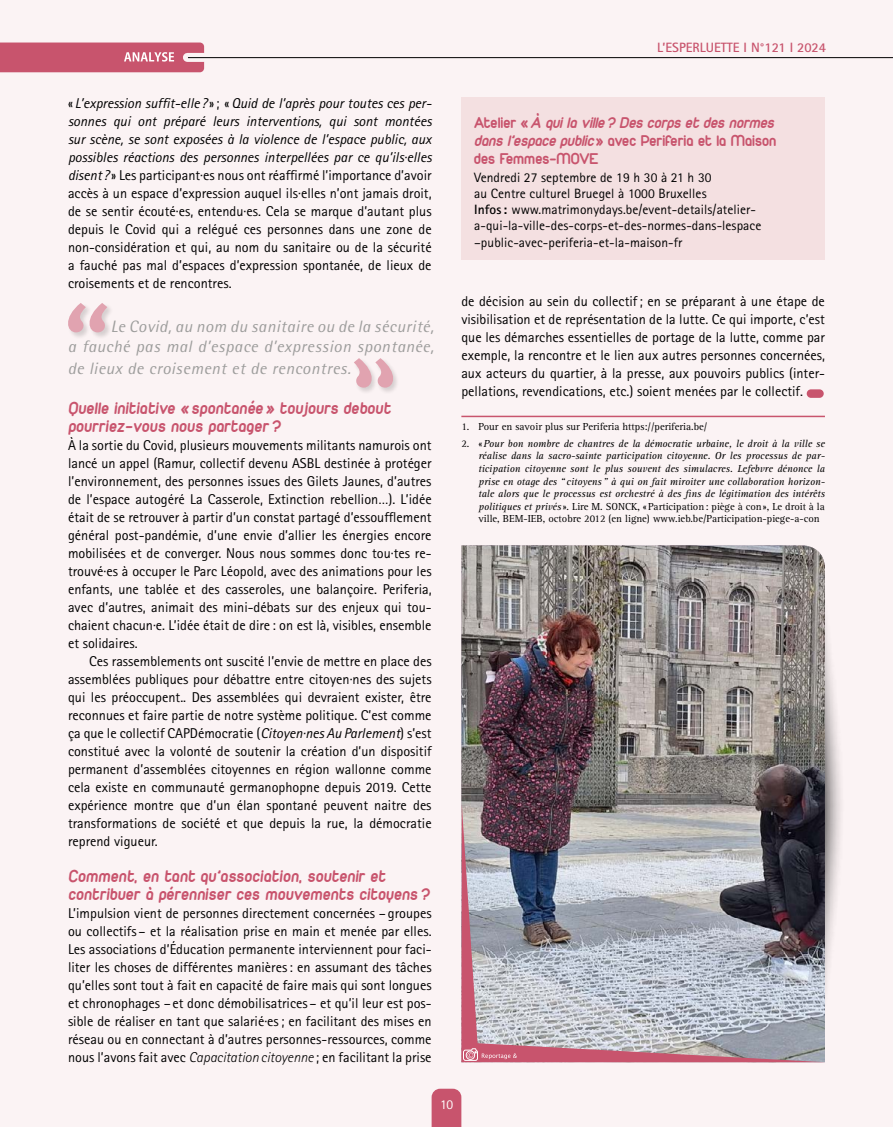
<style>
.page{position:relative;width:893px;height:1127px;background:#fbf3f4}
.page>*{position:absolute;margin:0;border:0;box-sizing:border-box;transform-origin:0 0}
._2-Analyse_sous-titre{font:18px/18px "Duepuntozerobold";color:#c8546d}
.hors_texte{font:italic 16.5px/19.8px "Rotis Semi Sans Std";letter-spacing:.03em;color:#9d9d9c;text-align:right}
._2-Analyse_sous-titre-2{font:italic 16.5px/18px "Duepuntozerobold";color:#c8546d;text-align:justify}
._2-Analyse_TXT-_1er{font:14.25px/18px "Rotis Sans Serif Std";color:#000;text-align:justify}
._2-Analyse__TXT_-suite{font:14.25px/18px "Rotis Sans Serif Std";color:#000;text-align:justify}
.En_region_pavé_couleur{font:13.5px/16.2px "Rotis Sans Serif Std";letter-spacing:.005em;color:#000}
._2-Analyse_sous-titre-3{font:13.5px/16.2px "Rotis Sans Serif Std";letter-spacing:.005em;color:#000}
.t1{font:700 13.5px "Rotis Sans Serif Std";color:#c8546d}
.t2{font:13.5px "Rotis Sans Serif Std";color:#fff}
._2-Analyse_NBP_suite{font:italic 10.5px/12.6px "Rotis Serif Std";color:#000;text-align:justify}
._2-Analyse_NBP_1er{font:10.5px "Rotis Serif Std";color:#000}
.s1{font-style:italic}
.s2{font-weight:300;font-style:italic}
.s3{font-style:normal}
.s4{font-weight:700}
</style>
<div class="page">
<div style="left:0;top:43px;width:204px;height:29px;background:#c8546d"></div>
<svg style="left:187px;top:53px;width:17px;height:9px"></svg>
<hr style="left:188px;top:57px;width:705px;height:1px;background:#000">
<svg style="left:825px;top:617px;width:16px;height:373px"></svg>
<hr style="left:461px;top:416px;width:364px;height:1px;background:#c8546d">
<div style="left:807px;top:389px;width:17px;height:9px;background:#c8546d;border-radius:4px"></div>
<div style="left:67px;top:302px;width:47px;height:37px;background:#000;opacity:.3"></div>
<svg style="left:67px;top:303px;width:40px;height:29px"></svg>
<div style="left:353px;top:357px;width:47px;height:38px;background:#000;opacity:.3"></div>
<svg style="left:354px;top:358px;width:45px;height:30px"></svg>
<img style="left:461px;top:545px;width:364px;height:259px">
<img style="left:461px;top:804px;width:364px;height:258px">
<svg style="left:463px;top:1048px;width:54px;height:13px"></svg>
<div style="left:461px;top:98px;width:364px;height:104px;background:#f4e0e1"></div>
<div style="left:461px;top:196px;width:364px;height:64px;background:#f4e0e1"></div>
<svg style="left:432px;top:1089px;width:29px;height:38px"></svg>
<p class="t1" style="left:657px;top:39px;width:170px">L’ESPERLUETTE I N°121 I 2024</p>
<p class="_2-Analyse__TXT_-suite" style="left:68px;top:94px;width:365px">« <span class="s1">L’expression suffit-elle ?</span> »; «<span class="s1">Quid de l’après pour toutes ces per&shy;sonnes qui ont préparé leurs interventions, qui sont montées sur scène, se sont exposées à la violence de l’espace public, aux possibles réactions des personnes interpellées par ce qu’ils·elles disent ?</span> » Les participant·es nous ont réaffirmé l’importance d’avoir accès à un espace d’expression auquel ils·elles n’ont jamais droit, de se sentir écouté·es, entendu·es. Cela se marque d’autant plus depuis le Covid qui a relégué ces personnes dans une zone de non-considération et qui, au nom du sanitaire ou de la sécurité a fauché pas mal d’espaces d’expression spontanée, de lieux de croisements et de rencontres.</p>
<p class="hors_texte" style="left:68px;top:317px;width:367px">Le Covid, au nom du sanitaire ou de la sécurité,<br>a fauché pas mal d’espace d’expression spontanée,</p>
<p class="hors_texte" style="left:68px;top:358px;width:284px">de lieux de croisement et de rencontres.</p>
<p class="_2-Analyse_sous-titre" style="left:68px;top:399px;width:326px">Quelle initiative « spontanée » toujours debout pourriez-vous nous partager ?</p>
<p class="_2-Analyse_TXT-_1er" style="left:68px;top:436px;width:365px">À la sortie du Covid, plusieurs mouvements militants namurois ont lancé un appel (Ramur, collectif devenu ASBL destinée à protéger l’environnement, des personnes issues des Gilets Jaunes, d’autres de l’espace autogéré La Casserole, Extinction rebellion…). L’idée était de se retrouver à partir d’un constat partagé d’essoufflement général post-pandémie, d’une envie d’allier les énergies encore mobilisées et de converger. Nous nous sommes donc tou·tes re&shy;trouvé·es à occuper le Parc Léopold, avec des animations pour les enfants, une tablée et des casseroles, une balançoire. Periferia, avec d’autres, animait des mini-débats sur des enjeux qui tou&shy;chaient chacun·e. L’idée était de dire : on est là, visibles, ensemble et solidaires.</p>
<p class="_2-Analyse__TXT_-suite" style="left:68px;top:652px;width:365px;text-indent:21px">Ces rassemblements ont suscité l’envie de mettre en place des assemblées publiques pour débattre entre citoyen·nes des sujets qui les préoccupent.. Des assemblées qui devraient exister, être reconnues et faire partie de notre système politique. C’est comme ça que le collectif CAPDémocratie (<span class="s1">Citoyen·nes Au Parlement</span>) s’est constitué avec la volonté de soutenir la création d’un dispositif permanent d’assemblées citoyennes en région wallonne comme cela existe en communauté germanophopne depuis 2019. Cette expérience montre que d’un élan spontané peuvent naitre des transformations de société et que depuis la rue, la démocratie reprend vigueur.</p>
<p class="_2-Analyse_sous-titre" style="left:68px;top:867px;width:365px">Comment, en tant qu’association, soutenir et contribuer à pérenniser ces mouvements citoyens ?</p>
<p class="_2-Analyse_TXT-_1er" style="left:68px;top:904px;width:365px">L’impulsion vient de personnes directement concernées –groupes ou collectifs– et la réalisation prise en main et menée par elles.<br>Les associations d’Éducation permanente interviennent pour faci&shy;liter les choses de différentes manières: en assumant des tâches qu’elles sont tout à fait en capacité de faire mais qui sont longues et chronophages – et donc démobilisatrices – et qu’il leur est pos&shy;sible de réaliser en tant que salarié·es; en facilitant des mises en réseau ou en connectant à d’autres personnes-ressources, comme nous l’avons fait avec <span class="s2">Capacitation citoyenne</span> ; en facilitant la prise</p>
<p class="_2-Analyse_sous-titre-2" style="left:474px;top:113px;width:305px"><span class="s3">A t e l i e r «</span> À quila ville ? Descorpsetdesnormes dansl’espace public<span class="s3">» avec Periferia et la Maison des Femmes-MOVE</span></p>
<p class="_2-Analyse_sous-titre-3" style="left:474px;top:169px;width:239px">Vendredi 27 septembre de 19 h 30 à 21 h 30 au Centre culturel Bruegel à 1000 Bruxelles</p>
<p class="En_region_pavé_couleur" style="left:474px;top:201px;width:289px"><span class="s4">Infos:</span> www.matrimonydays.be/event-details/atelier&shy;a-qui-la-ville-des-corps-et-des-normes-dans-lespace –public-avec-periferia-et-la-maison-fr</p>
<p class="_2-Analyse_TXT-_1er" style="left:461px;top:292px;width:365px">de décision au sein du collectif; en se préparant à une étape de visibilisation et de représentation de la lutte. Ce qui importe, c’est que les démarches essentielles de portage de la lutte, comme par exemple, la rencontre et le lien aux autres personnes concernées, aux acteurs du quartier, à la presse, aux pouvoirs publics (inter&shy;pellations, revendications, etc.) soient menées par le collectif.</p>
<p class="_2-Analyse_NBP_1er" style="left:461px;top:420px;width:247px">1. Pour en savoir plus sur Periferia https://periferia.be/</p>
<p class="_2-Analyse_NBP_suite" style="left:478px;top:437px;width:348px;text-indent:-17px"><span class="s3">2. «</span>Pour bon nombre de chantres de la démocratie urbaine, le droit à la ville se réalise dans la sacro-sainte participation citoyenne. Or les processus de par&shy;ticipation citoyenne sont le plus souvent des simulacres. Lefebvre dénonce la prise en otage des “ citoyens ” à qui on fait miroiter une collaboration horizon&shy;tale alors que le processus est orchestré à des fins de légitimation des intérêts politiques et privés <span class="s3">». Lire M. SONCK, «Participation: piège à con», Le droit à la ville, BEM-IEB, octobre 2012 (en ligne) www.ieb.be/Participation-piege-a-con</span></p>
<p class="t2" style="left:440px;top:1096px;width:15px">10</p>
</div>
